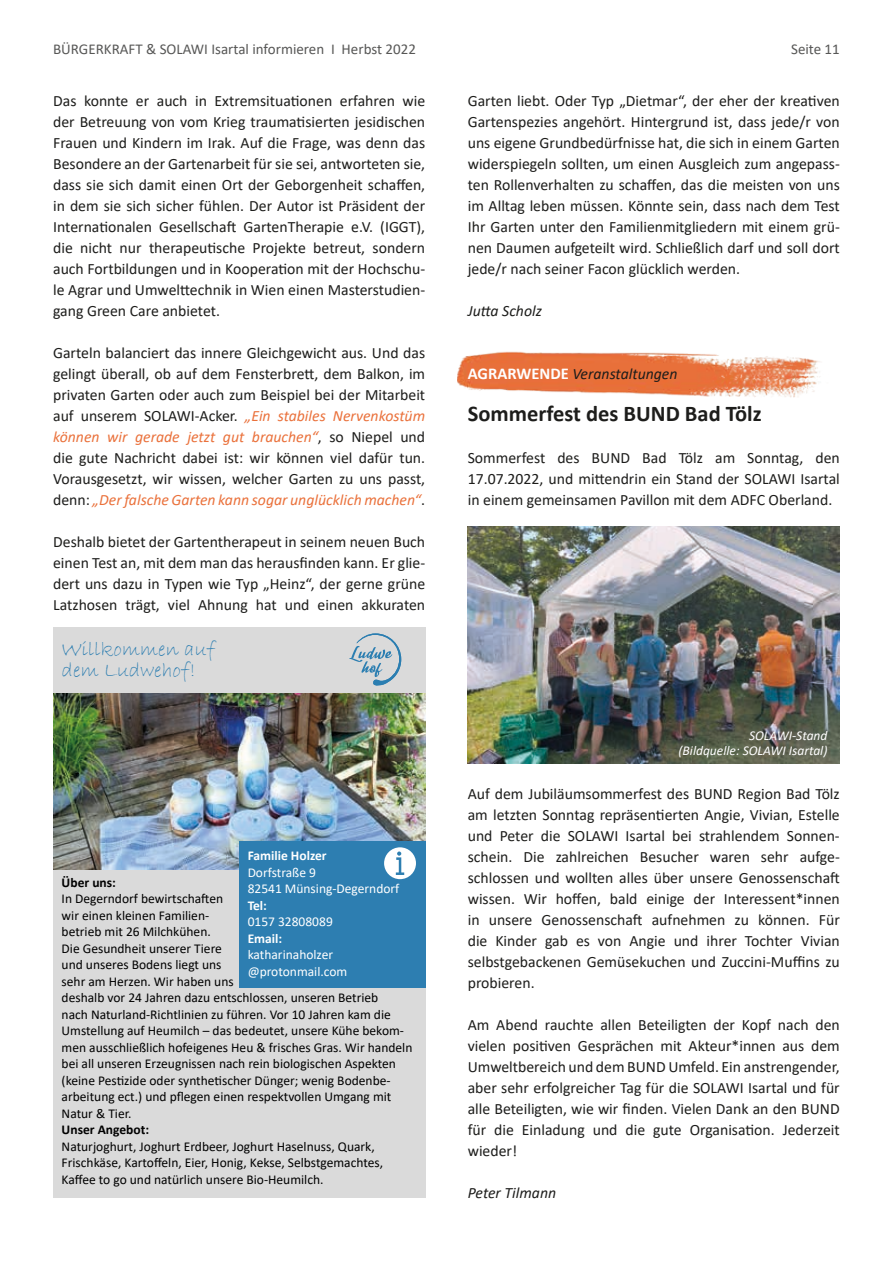
<style>
.page{position:relative;width:893px;height:1263px;background:#fff}
.page>*{position:absolute;margin:0;border:0;box-sizing:border-box;transform-origin:0 0}
.t1{font:700 22.5px "Calibri";color:#1d1d1b}
.t2{font:21px/21px "Bradley Hand ITC";color:#2d7eb1}
.t3{font:15.75px/21px "Calibri";color:#1d1d1b;text-align:justify}
.t4{font:italic 15.75px "Calibri";color:#1d1d1b}
.t5{font:15px "Calibri";color:#575756}
.t6{font:13.5px/16.5px "Calibri";color:#000}
.t7{font:13.5px/16.5px "Calibri";color:#fff}
.t8{font:italic 13.5px/15px "Calibri";color:#fff;text-align:right}
.t9{font:700 13.5px "Calibri";color:#fff}
.t10{font:700 13.5px "Calibri";color:#000}
.s1{font-style:italic;color:#ea713b}
.s2{font-weight:700;font-style:normal;font-size:16.5px;color:#fff}
</style>
<div class="page">
<img style="left:457px;top:351px;width:363px;height:47px">
<img style="left:468px;top:526px;width:372px;height:237px">
<div style="left:53px;top:628px;width:372px;height:570px;background:#dadada"></div>
<svg style="left:349px;top:633px;width:52px;height:52px"></svg>
<img style="left:53px;top:693px;width:372px;height:176px">
<div style="left:239px;top:841px;width:186px;height:147px;background:#2d7eb1"></div>
<svg style="left:384px;top:847px;width:32px;height:32px"></svg>
<p class="t5" style="left:53px;top:38px;width:364px">BÜRGERKRAFT &amp; SOLAWI Isartal informieren I Herbst 2022</p>
<p class="t5" style="left:791px;top:38px;width:50px">Seite 11</p>
<p class="t3" style="left:53px;top:90px;width:374px">Das konnte er auch in Extremsituationen erfahren wie der Betreuung von vom Krieg traumatisierten jesidischen Frauen und Kindern im Irak. Auf die Frage, was denn das Besondere an der Gartenarbeit für sie sei, antworteten sie, dass sie sich damit einen Ort der Geborgenheit schaffen, in dem sie sich sicher fühlen. Der Autor ist Präsident der Internationalen Gesellschaft GartenTherapie e.V. (IGGT), die nicht nur therapeutische Projekte betreut, sondern auch Fortbildungen und in Kooperation mit der Hochschu&shy;le Agrar und Umwelttechnik in Wien einen Masterstudien&shy;gang Green Care anbietet.</p>
<p class="t3" style="left:53px;top:342px;width:374px">Garteln balanciert das innere Gleichgewicht aus. Und das gelingt überall, ob auf dem Fensterbrett, dem Balkon, im privaten Garten oder auch zum Beispiel bei der Mitarbeit auf unserem SOLAWI-Acker. <span class="s1">„Ein stabiles Nervenkostüm können wir gerade jetzt gut brauchen“</span>, so Niepel und die gute Nachricht dabei ist: wir können viel dafür tun.<br>Vorausgesetzt, wir wissen, welcher Garten zu uns passt, denn: <span class="s1">„Der falsche Garten kann sogar unglücklich machen“</span>.</p>
<p class="t3" style="left:53px;top:531px;width:374px">Deshalb bietet der Gartentherapeut in seinem neuen Buch einen Test an, mit dem man das herausfinden kann. Er glie&shy;dert uns dazu in Typen wie Typ „Heinz“, der gerne grüne Latzhosen trägt, viel Ahnung hat und einen akkuraten</p>
<h2 class="t2" style="left:62px;top:639px;width:155px">Willkommen auf dem Ludwehof!</h2>
<p class="t9" style="left:248px;top:846px;width:81px">Familie Holzer</p>
<p class="t7" style="left:248px;top:863px;width:153px">Dorfstraße 9<br>82541 Münsing-Degerndorf</p>
<p class="t9" style="left:248px;top:895px;width:21px">Tel:</p>
<p class="t7" style="left:248px;top:913px;width:87px">0157 32808089</p>
<p class="t9" style="left:248px;top:928px;width:36px">Email:</p>
<p class="t7" style="left:248px;top:946px;width:101px">katharinaholzer @protonmail.com</p>
<p class="t10" style="left:62px;top:873px;width:56px">Über uns:</p>
<p class="t6" style="left:62px;top:890px;width:352px">In Degerndorf bewirtschaften<br>wir einen kleinen Familien-<br>betrieb mit 26 Milchkühen.<br>Die Gesundheit unserer Tiere<br>und unseres Bodens liegt uns<br>sehr am Herzen. Wir haben uns<br>deshalb vor 24 Jahren dazu entschlossen, unseren Betrieb<br>nach Naturland-Richtlinien zu führen. Vor 10 Jahren kam die Umstellung auf Heumilch – das bedeutet, unsere Kühe bekom&shy;men ausschließlich hofeigenes Heu &amp; frisches Gras. Wir handeln bei all unseren Erzeugnissen nach rein biologischen Aspekten (keine Pestizide oder synthetischer Dünger; wenig Bodenbe&shy;arbeitung ect.) und pflegen einen respektvollen Umgang mit Natur &amp; Tier.</p>
<p class="t10" style="left:62px;top:1120px;width:89px">Unser Angebot:</p>
<p class="t6" style="left:62px;top:1138px;width:323px">Naturjoghurt, Joghurt Erdbeer, Joghurt Haselnuss, Quark,<br>Frischkäse, Kartoffeln, Eier, Honig, Kekse, Selbstgemachtes,<br>Kaffee to go und natürlich unsere Bio-Heumilch.</p>
<p class="t3" style="left:468px;top:90px;width:374px">Garten liebt. Oder Typ „Dietmar“, der eher der kreativen Gartenspezies angehört. Hintergrund ist, dass jede/r von uns eigene Grundbedürfnisse hat, die sich in einem Garten widerspiegeln sollten, um einen Ausgleich zum angepass&shy;ten Rollenverhalten zu schaffen, das die meisten von uns im Alltag leben müssen. Könnte sein, dass nach dem Test Ihr Garten unter den Familienmitgliedern mit einem grü&shy;nen Daumen aufgeteilt wird. Schließlich darf und soll dort jede/r nach seiner Facon glücklich werden.</p>
<p class="t4" style="left:468px;top:300px;width:76px">Jutta Scholz</p>
<p class="t4" style="left:468px;top:363px;width:211px"><span class="s2">AGRARWENDE</span> Veranstaltungen</p>
<h1 class="t1" style="left:468px;top:398px;width:295px">Sommerfest des BUND Bad Tölz</h1>
<p class="t3" style="left:468px;top:447px;width:374px">Sommerfest des BUND Bad Tölz am Sonntag, den 17.07.2022, und mittendrin ein Stand der SOLAWI Isartal in einem gemeinsamen Pavillon mit dem ADFC Oberland.</p>
<p class="t8" style="left:678px;top:727px;width:151px">SOLAWI-Stand<br>(Bildquelle: SOLAWI Isartal)</p>
<p class="t3" style="left:468px;top:783px;width:374px">Auf dem Jubiläumsommerfest des BUND Region Bad Tölz am letzten Sonntag repräsentierten Angie, Vivian, Estelle und Peter die SOLAWI Isartal bei strahlendem Sonnen&shy;schein. Die zahlreichen Besucher waren sehr aufge&shy;schlossen und wollten alles über unsere Genossenschaft wissen. Wir hoffen, bald einige der Interessent*innen in unsere Genossenschaft aufnehmen zu können. Für die Kinder gab es von Angie und ihrer Tochter Vivian selbstgebackenen Gemüsekuchen und Zuccini-Muffins zu probieren.</p>
<p class="t3" style="left:468px;top:1014px;width:374px">Am Abend rauchte allen Beteiligten der Kopf nach den vielen positiven Gesprächen mit Akteur*innen aus dem Umweltbereich und dem BUND Umfeld. Ein anstrengender, aber sehr erfolgreicher Tag für die SOLAWI Isartal und für alle Beteiligten, wie wir finden. Vielen Dank an den BUND für die Einladung und die gute Organisation. Jederzeit wieder!</p>
<p class="t4" style="left:468px;top:1182px;width:90px">Peter Tilmann</p>
</div>
